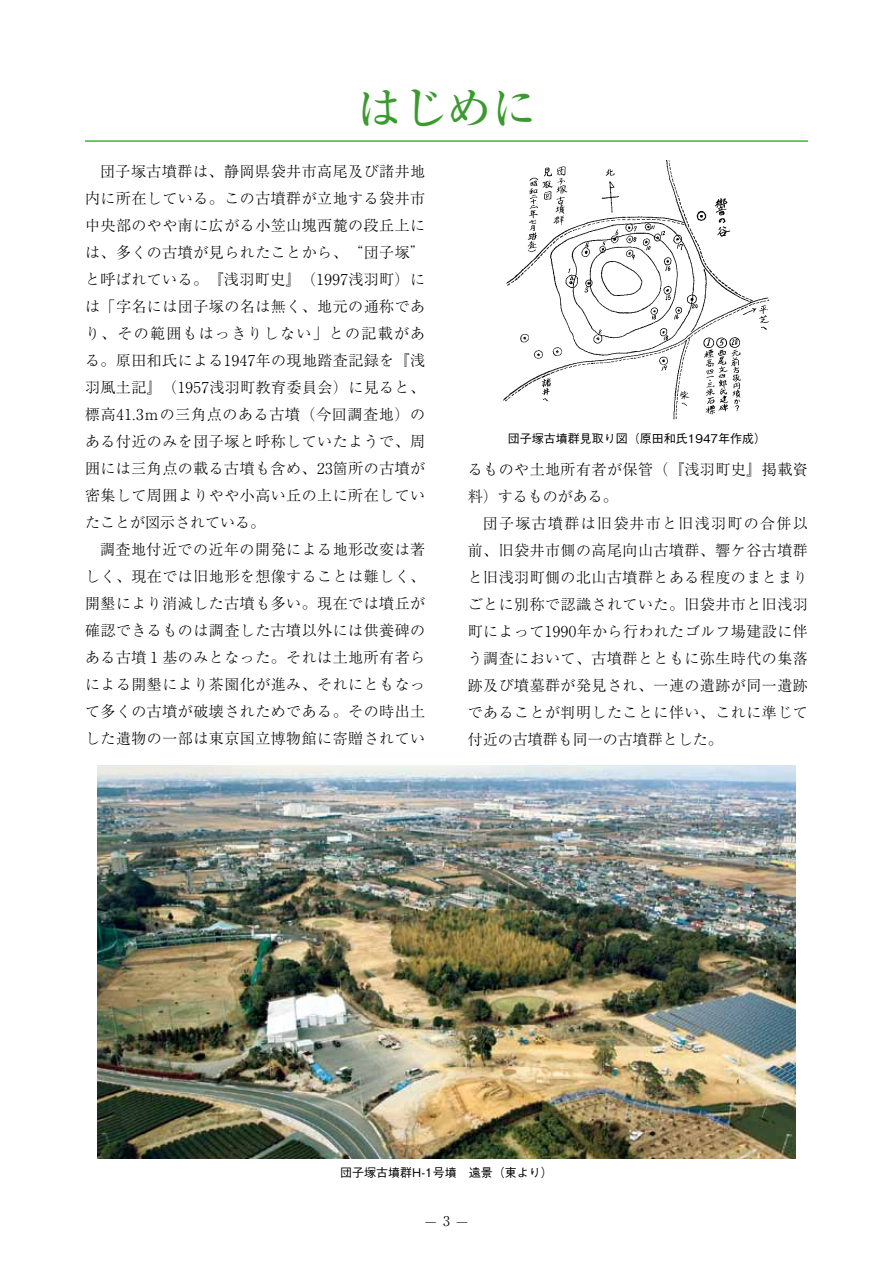
<style>
.page{position:relative;width:893px;height:1263px;background:#fff}
.page>*{position:absolute;margin:0;border:0;box-sizing:border-box;transform-origin:0 0}
.t1{font:500 45px "Ryumin Pro";color:#3a9a2d}
.t2{font:300 15px/27px "Ryumin Pro";letter-spacing:.03em;color:#000;text-align:justify}
.t3{font:500 12px "Gothic BBB Pro";color:#000}
.t4{font:300 10.5px "Ryumin Pro";color:#000}
.s1{font-size:13.5px}
</style>
<div class="page">
<img style="left:503px;top:160px;width:266px;height:260px">
<hr style="left:85px;top:140px;width:723px;height:2px;background:#45b035">
<img style="left:98px;top:765px;width:697px;height:393px">
<h1 class="t1" style="left:356px;top:72px;width:182px">はじめに</h1>
<p class="t2" style="left:85px;top:157px;width:342px;text-indent:15px">団子塚古墳群は、静岡県袋井市高尾及び諸井地内に所在している。この古墳群が立地する袋井市中央部のやや南に広がる小笠山塊西麓の段丘上には、多くの古墳が見られたことから、“団子塚”と呼ばれている。『浅羽町史』（1997浅羽町）には「字名には団子塚の名は無く、地元の通称であり、その範囲もはっきりしない」との記載がある。原田和氏による1947年の現地踏査記録を『浅羽風土記』（1957浅羽町教育委員会）に見ると、標高41.3ｍの三角点のある古墳（今回調査地）のある付近のみを団子塚と呼称していたようで、周囲には三角点の載る古墳も含め、23箇所の古墳が密集して周囲よりやや小高い丘の上に所在していたことが図示されている。</p>
<p class="t2" style="left:85px;top:535px;width:342px;text-indent:15px">調査地付近での近年の開発による地形改変は著しく、現在では旧地形を想像することは難しく、開墾により消滅した古墳も多い。現在では墳丘が確認できるものは調査した古墳以外には供養碑のある古墳１基のみとなった。それは土地所有者らによる開墾により茶園化が進み、それにともなって多くの古墳が破壊されためである。その時出土した遺物の一部は東京国立博物館に寄贈されてい</p>
<p class="t3" style="left:508px;top:429px;width:260px">団子塚古墳群見取り図（原田和氏1947年作成）</p>
<p class="t2" style="left:468px;top:454px;width:342px">るものや土地所有者が保管（『浅羽町史』掲載資料）するものがある。</p>
<p class="t2" style="left:468px;top:508px;width:342px;text-indent:15px">団子塚古墳群は旧袋井市と旧浅羽町の合併以前、旧袋井市側の高尾向山古墳群、響ケ谷古墳群と旧浅羽町側の北山古墳群とある程度のまとまりごとに別称で認識されていた。旧袋井市と旧浅羽町によって1990年から行われたゴルフ場建設に伴う調査において、古墳群とともに弥生時代の集落跡及び墳墓群が発見され、一連の遺跡が同一遺跡であることが判明したことに伴い、これに準じて付近の古墳群も同一の古墳群とした。</p>
<p class="t3" style="left:340px;top:1163px;width:214px">団子塚古墳群H-1号墳　遠景（東より）</p>
<p class="t4" style="left:426px;top:1213px;width:43px">— <span class="s1">3</span> —</p>
</div>
